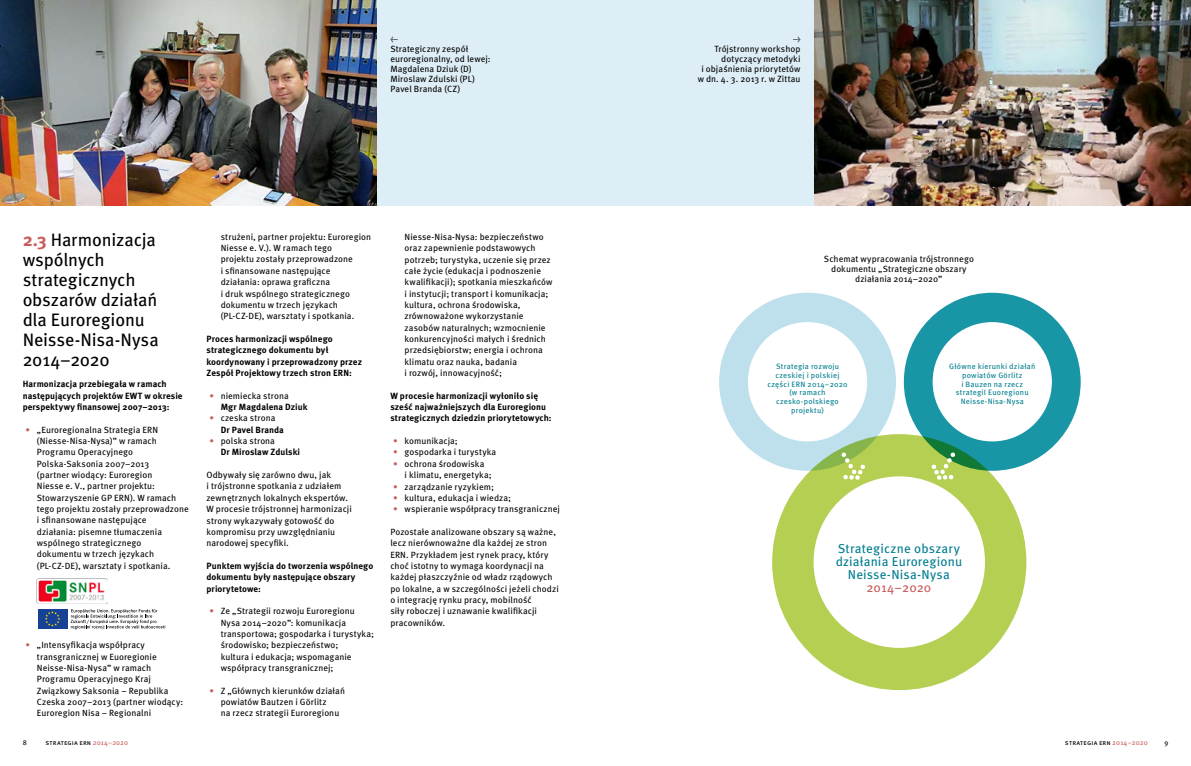
<style>
.page{position:relative;width:1191px;height:766px;background:#fff}
.page>*{position:absolute;margin:0;border:0;box-sizing:border-box;transform-origin:0 0}
.t1{font:18px/20px "Meta Pro";letter-spacing:-.01em;color:#000}
.t2{font:13px/13px "Meta Pro";letter-spacing:.01em;color:#007e8f;text-align:center}
.t3{font:13px "Meta Pro";color:#c95c5b}
.t4{font:9px/11.3px "Meta Pro";letter-spacing:.01em;color:#000}
.t5{font:700 9px/11.3px "Meta Pro";letter-spacing:.005em;color:#000}
.t6{font:7.8px/8.6px "Meta Pro";letter-spacing:.03em;color:#007e8f;text-align:center}
.t7{font:7px "Meta Pro";letter-spacing:.015em;color:#000}
.s1{font-weight:700;color:#c95c5b}
.s2{color:#c95c5b}
.s3{font-weight:400;color:#c95c5b}
.s4{font-weight:400}
</style>
<div class="page">
<div style="left:595px;top:0;width:221px;height:206px;background:#deeef6"></div>
<div style="left:375px;top:0;width:220px;height:206px;background:#deeef6"></div>
<img style="left:0;top:0;width:376px;height:206px">
<img style="left:814px;top:0;width:377px;height:206px">
<svg style="left:772px;top:434px;width:254px;height:256px"></svg>
<svg style="left:904px;top:293px;width:176px;height:187px"></svg>
<svg style="left:719px;top:293px;width:177px;height:187px"></svg>
<svg style="left:71px;top:609px;width:95px;height:20px"></svg>
<div style="left:38px;top:608px;width:29px;height:20px;background:#164194"></div>
<svg style="left:45px;top:611px;width:15px;height:15px"></svg>
<img style="left:37px;top:578px;width:70px;height:25px">
<p class="t4" style="left:390px;top:33px;width:102px;line-height:10px">←<br>Strategiczny zespół euroregionalny, od lewej:<br>Magdalena Dziuk (D)<br>Miroslaw Zdulski (PL)<br>Pavel Branda (CZ)</p>
<p class="t4" style="left:697px;top:33px;width:104px;line-height:10px;text-align:right">→<br>Trójstronny workshop dotyczący metodyki<br>i objaśnienia priorytetów w dn. 4. 3. 2013 r. w Zittau</p>
<h1 class="t1" style="left:23px;top:229px;width:138px"><span class="s1">2.3</span> Harmonizacja wspólnych strategicznych obszarów działań dla Euroregionu<br>Neisse-Nisa-Nysa<br>2014–2020</h1>
<p class="t5" style="left:23px;top:378px;width:161px">Harmonizacja przebiegała w ramach następujących projektów EWT w okresie perspektywy finansowej 2007–2013:</p>
<p class="t4" style="left:37px;top:423px;width:153px;text-indent:-11px"><span class="s2">•</span> „Euroregionalna Strategia ERN (Niesse-Nisa-Nysa)” w ramach<br>Programu Operacyjnego<br>Polska-Saksonia 2007–2013<br>(partner wiodący: Euroregion<br>Niesse e. V., partner projektu:<br>Stowarzyszenie GP ERN). W ramach tego projektu zostały przeprowadzone i sfinansowane następujące<br>działania: pisemne tłumaczenia wspólnego strategicznego<br>dokumentu w trzech językach (PL-CZ-DE), warsztaty i spotkania.</p>
<p class="t4" style="left:37px;top:638px;width:148px;text-indent:-11px"><span class="s2">•</span> „Intensyfikacja współpracy transgranicznej w Euoregionie<br>Neisse-Nisa-Nysa” w ramach<br>Programu Operacyjnego Kraj<br>Związkowy Saksonia – Republika<br>Czeska 2007–2013 (partner wiodący:<br>Euroregion Nisa – Regionalni</p>
<p class="t4" style="left:221px;top:230px;width:152px">strużeni, partner projektu: Euroregion<br>Niesse e. V.). W ramach tego<br>projektu zostały przeprowadzone<br>i sfinansowane następujące działania: oprawa graficzna<br>i druk wspólnego strategicznego dokumentu w trzech językach (PL-CZ-DE), warsztaty i spotkania.</p>
<p class="t5" style="left:206px;top:332px;width:157px">Proces harmonizacji wspólnego strategicznego dokumentu był koordynowany i przeprowadzony przez Zespół Projektowy trzech stron ERN:</p>
<p class="t5" style="left:221px;top:389px;width:88px;text-indent:-11px"><span class="s3">•</span> <span class="s4">niemiecka strona<br></span>Mgr Magdalena Dziuk</p>
<p class="t5" style="left:221px;top:412px;width:65px;text-indent:-11px"><span class="s3">•</span> <span class="s4">czeska strona<br></span>Dr Pavel Branda</p>
<p class="t5" style="left:221px;top:434px;width:81px;text-indent:-11px"><span class="s3">•</span> <span class="s4">polska strona<br></span>Dr Miroslaw Zdulski</p>
<p class="t4" style="left:206px;top:468px;width:147px">Odbywały się zarówno dwu, jak<br>i trójstronne spotkania z udziałem zewnętrznych lokalnych ekspertów.<br>W procesie trójstronnej harmonizacji strony wykazywały gotowość do kompromisu przy uwzględnianiu narodowej specyfiki.</p>
<p class="t5" style="left:206px;top:559px;width:168px">Punktem wyjścia do tworzenia wspólnego dokumentu były następujące obszary priorytetowe:</p>
<p class="t4" style="left:221px;top:604px;width:155px;text-indent:-11px"><span class="s2">•</span> Ze „Strategii rozwoju Euroregionu Nysa 2014–2020”: komunikacja transportowa; gospodarka i turystyka; środowisko; bezpieczeństwo;<br>kultura i edukacja; wspomaganie współpracy transgranicznej;</p>
<p class="t4" style="left:221px;top:684px;width:126px;text-indent:-11px"><span class="s2">•</span> Z „Głównych kierunków działań powiatów Bautzen i Görlitz<br>na rzecz strategii Euroregionu</p>
<p class="t4" style="left:404px;top:230px;width:149px">Niesse-Nisa-Nysa: bezpieczeństwo oraz zapewnienie podstawowych potrzeb; turystyka, uczenie się przez całe życie (edukacja i podnoszenie kwalifikacji); spotkania mieszkańców i instytucji; transport i komunikacja; kultura, ochrona środowiska, zrównoważone wykorzystanie zasobów naturalnych; wzmocnienie konkurencyjności małych i średnich przedsiębiorstw; energia i ochrona klimatu oraz nauka, badania<br>i rozwój, innowacyjność;</p>
<p class="t5" style="left:390px;top:389px;width:163px">W procesie harmonizacji wyłoniło się sześć najważniejszych dla Euroregionu strategicznych dziedzin priorytetowych:</p>
<p class="t4" style="left:393px;top:434px;width:66px"><span class="s2">•</span> komunikacja;</p>
<p class="t4" style="left:393px;top:446px;width:105px"><span class="s2">•</span> gospodarka i turystyka</p>
<p class="t4" style="left:404px;top:457px;width:89px;text-indent:-11px"><span class="s2">•</span> ochrona środowiska<br>i klimatu, energetyka;</p>
<p class="t4" style="left:393px;top:480px;width:102px"><span class="s2">•</span> zarządzanie ryzykiem;</p>
<p class="t4" style="left:393px;top:491px;width:119px"><span class="s2">•</span> kultura, edukacja i wiedza;</p>
<p class="t4" style="left:393px;top:502px;width:168px"><span class="s2">•</span> wspieranie współpracy transgranicznej</p>
<p class="t4" style="left:390px;top:525px;width:170px">Pozostałe analizowane obszary są ważne, lecz nierównoważne dla każdej ze stron ERN. Przykładem jest rynek pracy, który choć istotny to wymaga koordynacji na każdej płaszczyźnie od władz rządowych po lokalne, a w szczególności jeżeli chodzi o integrację rynku pracy, mobilność<br>siły roboczej i uznawanie kwalifikacji pracowników.</p>
<p class="t4" style="left:824px;top:253px;width:152px;line-height:10px;text-align:center">Schemat wypracowania trójstronnego dokumentu „Strategiczne obszary działania 2014–2020”</p>
<p class="t6" style="left:767px;top:361px;width:81px">Strategia rozwoju czeskiej i polskiej części ERN 2014–2020 (w ramach czesko-polskiego projektu)</p>
<p class="t6" style="left:949px;top:361px;width:88px">Główne kierunki działań powiatów Görlitz<br>i Bauzen na rzecz strategiI Euoregionu<br>Neisse-Nisa-Nysa</p>
<h2 class="t2" style="left:835px;top:541px;width:128px">Strategiczne obszary działania Euroregionu<br>Neisse-Nisa-Nysa</h2>
<h2 class="t3" style="left:866px;top:577px;width:66px">2014–2020</h2>
<p class="t7" style="left:23px;top:736px;width:6px">8</p>
<p class="t7" style="left:45px;top:736px;width:84px">strategia ern <span class="s2">2014–2020</span></p>
<p class="t7" style="left:1064px;top:736px;width:84px">strategia ern <span class="s2">2014–2020</span></p>
<p class="t7" style="left:1164px;top:736px;width:5px">9</p>
</div>
